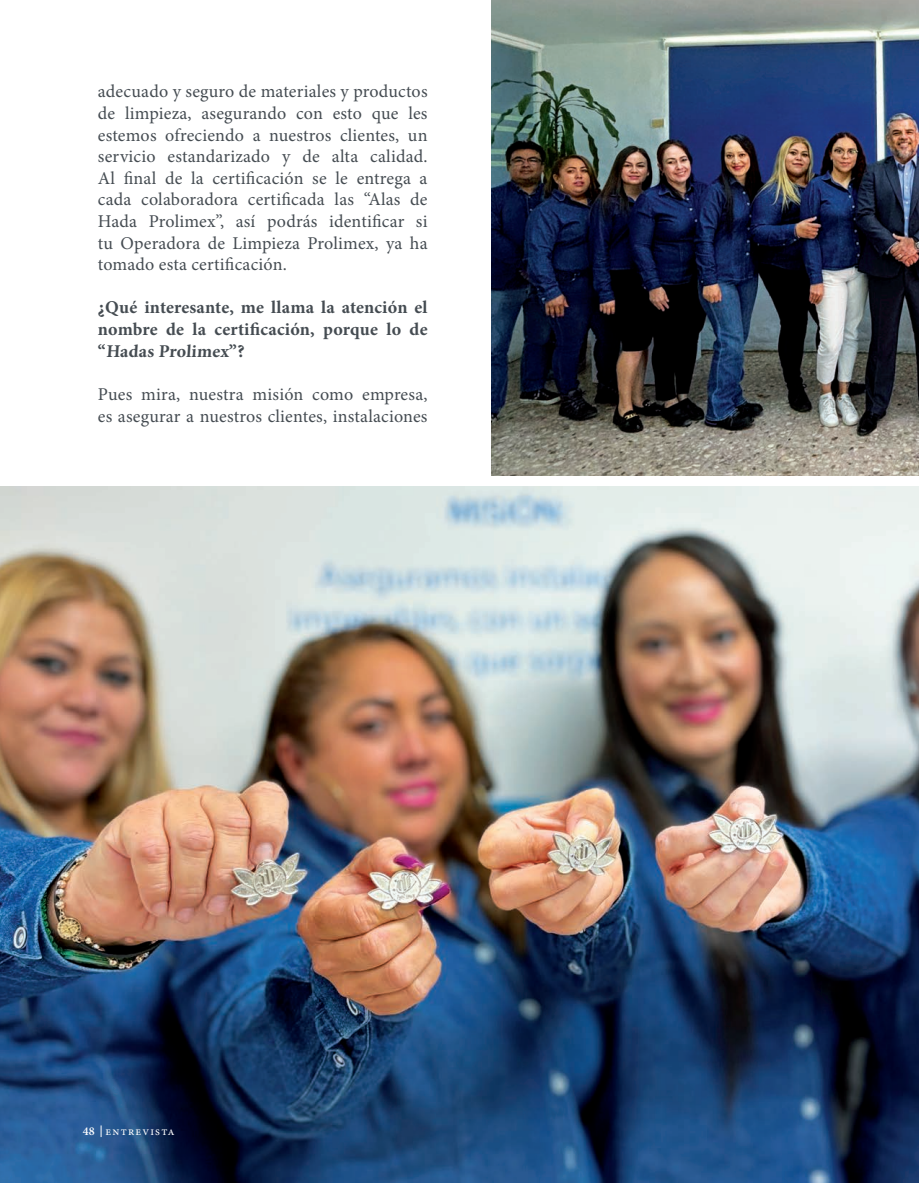
<style>
.page{position:relative;width:919px;height:1183px;background:#fff}
.page>*{position:absolute;margin:0;border:0;box-sizing:border-box;transform-origin:0 0}
.Cuerpo_Negro{font:18px/21.6px "Minion Pro";letter-spacing:.01em;color:#454c52;text-align:justify}
.Cuerpo_Negro-2{font:700 18px/21.6px "Minion Pro";letter-spacing:.01em;color:#454c52;text-align:justify}
.t1{font:12px "Minion Pro";letter-spacing:.1em;color:#fff}
.t2{font:600 12px "Minion Pro";color:#fff}
</style>
<div class="page">
<img style="left:0;top:486px;width:918px;height:696px">
<img style="left:491px;top:0;width:427px;height:475px">
<p class="Cuerpo_Negro" style="left:98px;top:81px;width:331px">adecuado y seguro de materiales y productos de limpieza, asegurando con esto que les estemos ofreciendo a nuestros clientes, un servicio estandarizado y de alta calidad.<br>Al final de la certificación se le entrega a cada colaboradora certificada las “Alas de Hada Prolimex”, así podrás identificar si tu Operadora de Limpieza Prolimex, ya ha tomado esta certificación.</p>
<p class="Cuerpo_Negro-2" style="left:98px;top:296px;width:331px">¿Qué interesante, me llama la atención el nombre de la certificación, porque lo de “Hadas Prolimex”?</p>
<p class="Cuerpo_Negro" style="left:98px;top:383px;width:331px">Pues mira, nuestra misión como empresa, es asegurar a nuestros clientes, instalaciones</p>
<p class="t2" style="left:83px;top:1122px;width:13px">48</p>
<p class="t1" style="left:106px;top:1122px;width:71px">entrevista</p>
</div>
